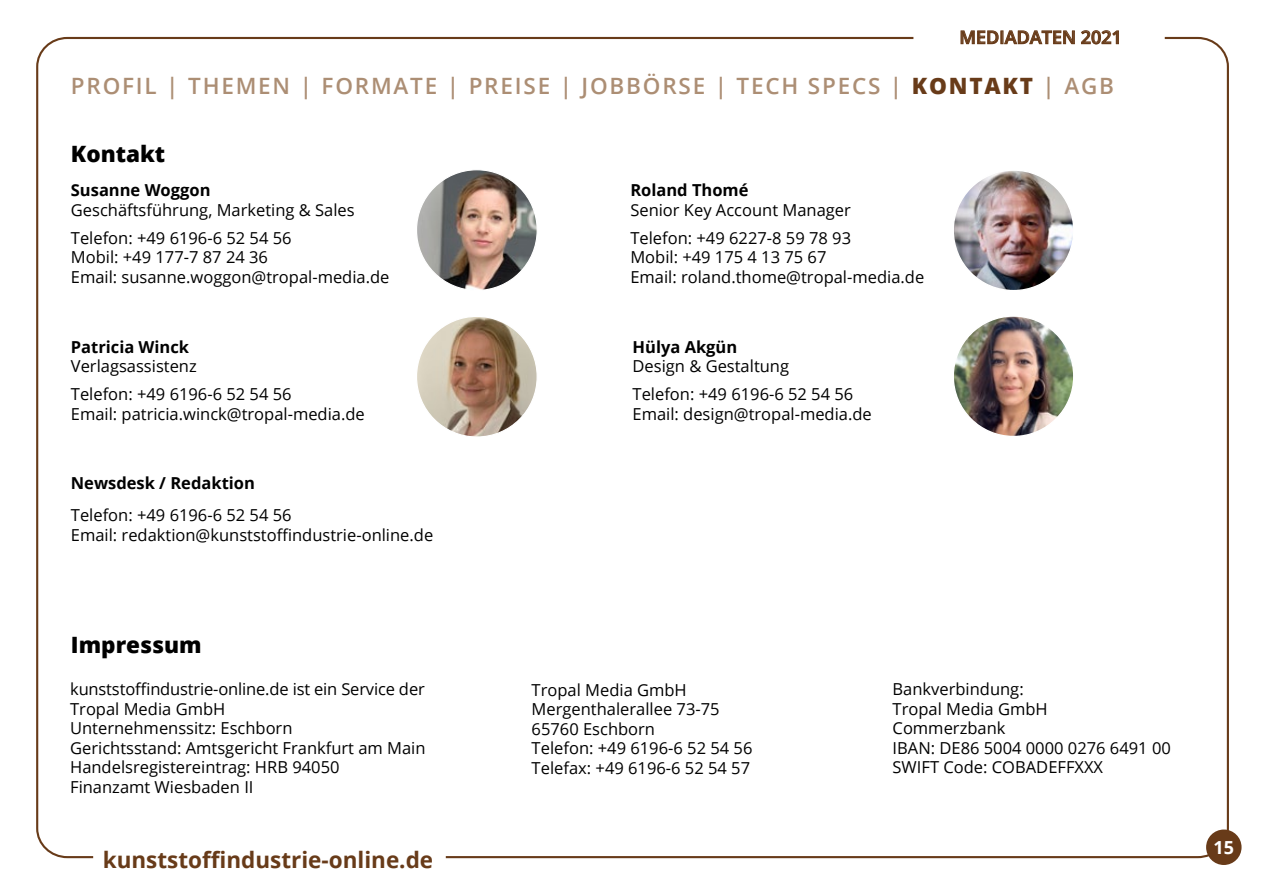
<style>
.page{position:relative;width:1263px;height:893px;background:#fff}
.page>*{position:absolute;margin:0;border:0;box-sizing:border-box;transform-origin:0 0}
.t1{font:600 22.5px "Open Sans";letter-spacing:.08em;color:#ac8e74}
.t2{font:700 22.5px "Open Sans";color:#683b19}
.t3{font:800 22.5px "Open Sans";color:#000}
.t4{font:600 18px "Open Sans";color:#683b19}
.t5{font:700 18px "Open Sans";color:#fff}
.t6{font:16.5px/19.5px "Open Sans";color:#000}
.t7{font:700 16.5px "Open Sans";color:#000}
.s1{font-weight:800;color:#683b19}
</style>
<div class="page">
<svg style="left:913px;top:30px;width:252px;height:15px"></svg>
<div style="left:1206px;top:829px;width:35px;height:36px;background:#683b19;border-radius:50%"></div>
<img style="left:416px;top:170px;width:121px;height:120px;border-radius:60px">
<img style="left:416px;top:316px;width:121px;height:121px;border-radius:60px">
<img style="left:953px;top:170px;width:121px;height:121px;border-radius:60px">
<img style="left:953px;top:316px;width:120px;height:120px;border-radius:58px">
<p class="t4" style="left:959px;top:25px;width:164px">MEDIADATEN 2021</p>
<h1 class="t1" style="left:71px;top:70px;width:1045px">PROFIL | THEMEN | FORMATE | PREISE | JOBBÖRSE | TECH SPECS | <span class="s1">KONTAKT</span> | AGB</h1>
<h1 class="t3" style="left:71px;top:137px;width:96px">Kontakt</h1>
<p class="t7" style="left:71px;top:179px;width:141px">Susanne Woggon</p>
<p class="t6" style="left:71px;top:195px;width:285px;line-height:28px">Geschäftsführung, Marketing &amp; Sales<br>Telefon: +49 6196-6 52 54 56</p>
<p class="t6" style="left:71px;top:247px;width:320px">Mobil: +49 177-7 87 24 36<br>Email: susanne.woggon@tropal-media.de</p>
<p class="t7" style="left:71px;top:335px;width:120px">Patricia Winck</p>
<p class="t6" style="left:71px;top:352px;width:222px;line-height:28px">Verlagsassistenz<br>Telefon: +49 6196-6 52 54 56</p>
<p class="t6" style="left:71px;top:403px;width:295px">Email: patricia.winck@tropal-media.de</p>
<p class="t7" style="left:71px;top:471px;width:186px">Newsdesk / Redaktion</p>
<p class="t6" style="left:71px;top:505px;width:364px">Telefon: +49 6196-6 52 54 56<br>Email: redaktion@kunststoffindustrie-online.de</p>
<h1 class="t3" style="left:71px;top:628px;width:132px">Impressum</h1>
<p class="t7" style="left:630px;top:178px;width:120px">Roland Thomé</p>
<p class="t6" style="left:630px;top:195px;width:222px;line-height:28px">Senior Key Account Manager<br>Telefon: +49 6227-8 59 78 93</p>
<p class="t6" style="left:630px;top:247px;width:295px">Mobil: +49 175 4 13 75 67<br>Email: roland.thome@tropal-media.de</p>
<p class="t7" style="left:632px;top:335px;width:106px">Hülya Akgün</p>
<p class="t6" style="left:632px;top:352px;width:222px;line-height:28px">Design &amp; Gestaltung<br>Telefon: +49 6196-6 52 54 56</p>
<p class="t6" style="left:632px;top:403px;width:241px">Email: design@tropal-media.de</p>
<p class="t6" style="left:70px;top:679px;width:357px">kunststoffindustrie-online.de ist ein Service der Tropal Media GmbH<br>Unternehmenssitz: Eschborn<br>Gerichtsstand: Amtsgericht Frankfurt am Main Handelsregistereintrag: HRB 94050<br>Finanzamt Wiesbaden II</p>
<p class="t6" style="left:532px;top:679px;width:222px">Tropal Media GmbH<br>Mergenthalerallee 73-75<br>65760 Eschborn<br>Telefon: +49 6196-6 52 54 56<br>Telefax: +49 6196-6 52 54 57</p>
<h1 class="t2" style="left:103px;top:844px;width:332px">kunststoffindustrie-online.de</h1>
<p class="t6" style="left:892px;top:679px;width:280px">Bankverbindung:<br>Tropal Media GmbH<br>Commerzbank<br>IBAN: DE86 5004 0000 0276 6491 00<br>SWIFT Code: COBADEFFXXX</p>
<p class="t5" style="left:1213px;top:835px;width:22px">15</p>
</div>
